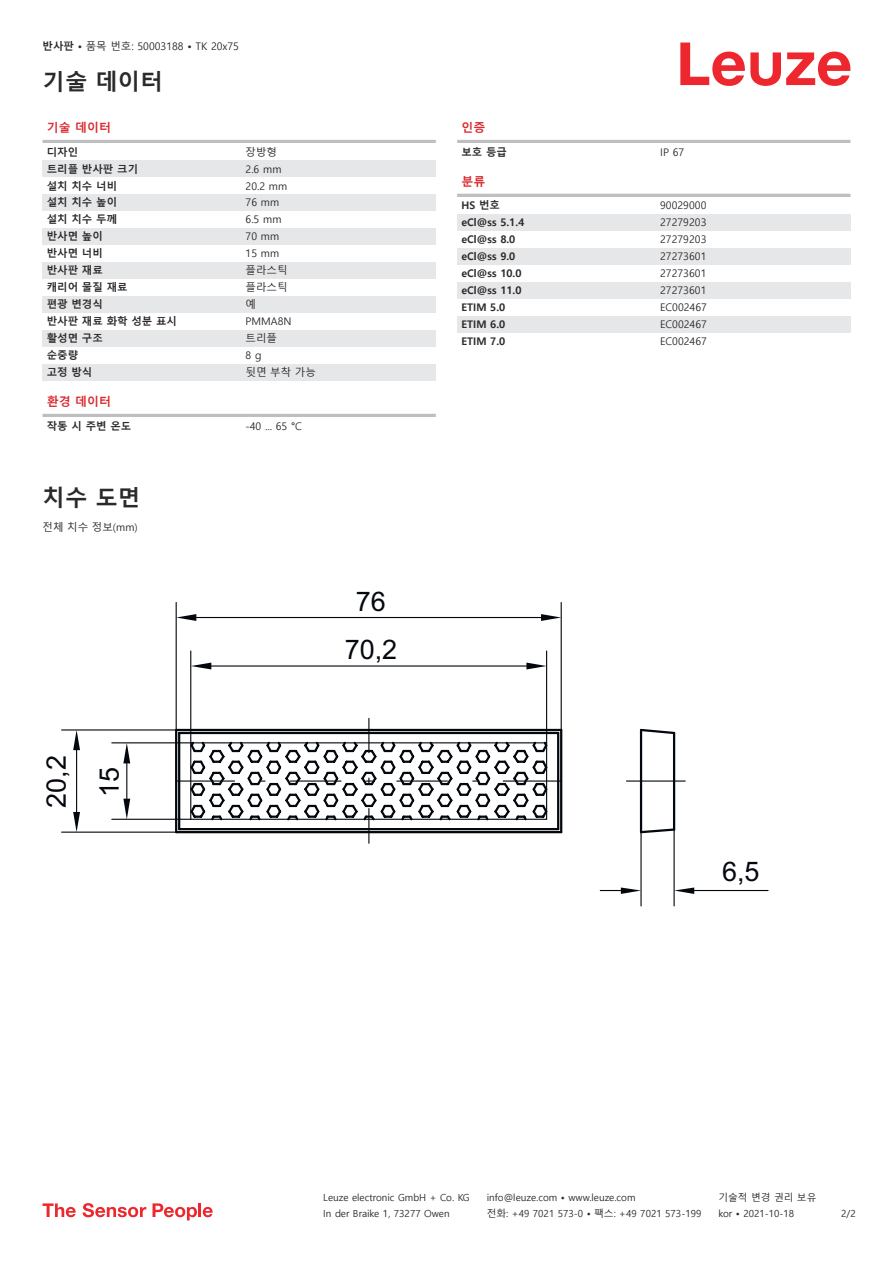
<style>
.page{position:relative;width:893px;height:1263px;background:#fff}
.page>*{position:absolute;margin:0;border:0;box-sizing:border-box;transform-origin:0 0}
.t1{font:27px/48.4px "Arial";color:#04080f;text-align:center}
.t2{font:700 22.5px "Malgun Gothic";color:#2b292a}
.t3{font:700 12px "Malgun Gothic";color:#db2a30}
.t4{font:10.5px "Malgun Gothic";color:#2b292a}
.t5{font:700 10.5px "Malgun Gothic";color:#2b292a}
.t6{font:9.75px "Malgun Gothic";color:#2b292a}
.s1{font-weight:700}
</style>
<div class="page">
<svg style="left:680px;top:43px;width:170px;height:43px"></svg>
<hr style="left:43px;top:140px;width:393px;height:3px;background:#bdbfc1">
<div style="left:43px;top:160px;width:199px;height:17px;background:#e6e7e9"></div>
<div style="left:242px;top:160px;width:194px;height:17px;background:#e6e7e9"></div>
<div style="left:43px;top:194px;width:199px;height:17px;background:#e6e7e9"></div>
<div style="left:242px;top:194px;width:194px;height:17px;background:#e6e7e9"></div>
<div style="left:43px;top:228px;width:199px;height:17px;background:#e6e7e9"></div>
<div style="left:242px;top:228px;width:194px;height:17px;background:#e6e7e9"></div>
<div style="left:43px;top:262px;width:199px;height:17px;background:#e6e7e9"></div>
<div style="left:242px;top:262px;width:194px;height:17px;background:#e6e7e9"></div>
<div style="left:43px;top:296px;width:199px;height:17px;background:#e6e7e9"></div>
<div style="left:242px;top:296px;width:194px;height:17px;background:#e6e7e9"></div>
<div style="left:43px;top:330px;width:199px;height:17px;background:#e6e7e9"></div>
<div style="left:242px;top:330px;width:194px;height:17px;background:#e6e7e9"></div>
<div style="left:43px;top:364px;width:199px;height:16px;background:#e6e7e9"></div>
<div style="left:242px;top:364px;width:194px;height:16px;background:#e6e7e9"></div>
<hr style="left:43px;top:414px;width:393px;height:3px;background:#bdbfc1">
<hr style="left:457px;top:140px;width:393px;height:3px;background:#bdbfc1">
<hr style="left:457px;top:194px;width:393px;height:3px;background:#bdbfc1">
<div style="left:457px;top:214px;width:200px;height:17px;background:#e6e7e9"></div>
<div style="left:657px;top:214px;width:193px;height:17px;background:#e6e7e9"></div>
<div style="left:457px;top:248px;width:200px;height:17px;background:#e6e7e9"></div>
<div style="left:657px;top:248px;width:193px;height:17px;background:#e6e7e9"></div>
<div style="left:457px;top:282px;width:200px;height:17px;background:#e6e7e9"></div>
<div style="left:657px;top:282px;width:193px;height:17px;background:#e6e7e9"></div>
<div style="left:457px;top:316px;width:200px;height:17px;background:#e6e7e9"></div>
<div style="left:657px;top:316px;width:193px;height:17px;background:#e6e7e9"></div>
<svg style="left:43px;top:1203px;width:33px;height:14px"></svg>
<svg style="left:83px;top:1203px;width:63px;height:14px"></svg>
<svg style="left:153px;top:1203px;width:44px;height:17px"></svg>
<hr style="left:198px;top:1203px;width:3px;height:14px;background:#ed272d">
<svg style="left:203px;top:1207px;width:10px;height:10px"></svg>
<hr style="left:211px;top:665px;width:315px;height:1px;background:#03080e">
<hr style="left:546px;top:651px;width:1px;height:92px;background:#03080e">
<hr style="left:190px;top:651px;width:1px;height:92px;background:#03080e">
<svg style="left:191px;top:663px;width:20px;height:6px"></svg>
<svg style="left:526px;top:663px;width:21px;height:6px"></svg>
<hr style="left:176px;top:602px;width:1px;height:128px;background:#03080e">
<hr style="left:561px;top:602px;width:1px;height:128px;background:#03080e">
<hr style="left:196px;top:617px;width:345px;height:1px;background:#03080e">
<svg style="left:176px;top:614px;width:20px;height:7px"></svg>
<svg style="left:541px;top:614px;width:20px;height:7px"></svg>
<hr style="left:503px;top:780px;width:58px;height:2px;background:#03080e">
<hr style="left:176px;top:780px;width:59px;height:2px;background:#03080e">
<hr style="left:176px;top:831px;width:385px;height:2px;background:#03080e">
<hr style="left:176px;top:729px;width:385px;height:2px;background:#03080e">
<hr style="left:179px;top:732px;width:379px;height:2px;background:#03080e">
<hr style="left:179px;top:828px;width:379px;height:2px;background:#03080e">
<hr style="left:76px;top:750px;width:1px;height:62px;background:#03080e">
<hr style="left:62px;top:729px;width:114px;height:1px;background:#03080e">
<hr style="left:62px;top:831px;width:114px;height:2px;background:#03080e">
<svg style="left:73px;top:812px;width:7px;height:20px"></svg>
<svg style="left:73px;top:730px;width:7px;height:20px"></svg>
<hr style="left:112px;top:742px;width:81px;height:1px;background:#03080e">
<hr style="left:112px;top:819px;width:79px;height:1px;background:#03080e">
<hr style="left:126px;top:763px;width:1px;height:36px;background:#03080e">
<svg style="left:123px;top:743px;width:7px;height:20px"></svg>
<svg style="left:123px;top:799px;width:7px;height:20px"></svg>
<hr style="left:175px;top:730px;width:2px;height:102px;background:#03080e">
<hr style="left:178px;top:733px;width:2px;height:96px;background:#03080e">
<hr style="left:694px;top:890px;width:74px;height:1px;background:#03080e">
<hr style="left:673px;top:829px;width:2px;height:77px;background:#03080e">
<hr style="left:640px;top:832px;width:2px;height:74px;background:#03080e">
<svg style="left:600px;top:887px;width:41px;height:7px"></svg>
<svg style="left:674px;top:887px;width:20px;height:7px"></svg>
<hr style="left:626px;top:780px;width:59px;height:2px;background:#03080e">
<svg style="left:639px;top:728px;width:37px;height:106px"></svg>
<hr style="left:368px;top:808px;width:1px;height:35px;background:#03080e">
<svg style="left:189px;top:740px;width:360px;height:82px"></svg>
<hr style="left:368px;top:718px;width:1px;height:35px;background:#03080e">
<hr style="left:673px;top:733px;width:2px;height:96px;background:#03080e">
<hr style="left:560px;top:730px;width:2px;height:102px;background:#03080e">
<hr style="left:640px;top:730px;width:2px;height:102px;background:#03080e">
<hr style="left:557px;top:733px;width:2px;height:96px;background:#03080e">
<p class="t4" style="left:43px;top:41px;width:198px"><span class="s1">반사판 •</span> 품목 번호: 50003188 <span class="s1">•</span> TK 20x75</p>
<h2 class="t2" style="left:43px;top:69px;width:122px">기술 데이터</h2>
<p class="t3" style="left:47px;top:121px;width:66px">기술 데이터</p>
<p class="t5" style="left:47px;top:146px;width:33px">디자인</p>
<p class="t4" style="left:246px;top:146px;width:33px">장방형</p>
<p class="t5" style="left:47px;top:163px;width:93px">트리플 반사판 크기</p>
<p class="t4" style="left:246px;top:163px;width:38px">2.6 mm</p>
<p class="t5" style="left:47px;top:179px;width:72px">설치 치수 너비</p>
<p class="t4" style="left:246px;top:180px;width:43px">20.2 mm</p>
<p class="t5" style="left:47px;top:196px;width:72px">설치 치수 높이</p>
<p class="t4" style="left:246px;top:197px;width:35px">76 mm</p>
<p class="t5" style="left:47px;top:213px;width:72px">설치 치수 두께</p>
<p class="t4" style="left:246px;top:214px;width:38px">6.5 mm</p>
<p class="t5" style="left:47px;top:230px;width:58px">반사면 높이</p>
<p class="t4" style="left:246px;top:231px;width:35px">70 mm</p>
<p class="t5" style="left:47px;top:247px;width:58px">반사면 너비</p>
<p class="t4" style="left:246px;top:247px;width:35px">15 mm</p>
<p class="t5" style="left:47px;top:264px;width:58px">반사판 재료</p>
<p class="t4" style="left:246px;top:264px;width:43px">플라스틱</p>
<p class="t5" style="left:47px;top:281px;width:82px">캐리어 물질 재료</p>
<p class="t4" style="left:246px;top:281px;width:43px">플라스틱</p>
<p class="t5" style="left:47px;top:298px;width:58px">편광 변경식</p>
<p class="t4" style="left:246px;top:298px;width:12px">예</p>
<p class="t5" style="left:47px;top:315px;width:132px">반사판 재료 화학 성분 표시</p>
<p class="t4" style="left:246px;top:315px;width:47px">PMMA8N</p>
<p class="t5" style="left:47px;top:332px;width:58px">활성면 구조</p>
<p class="t4" style="left:246px;top:332px;width:33px">트리플</p>
<p class="t5" style="left:47px;top:349px;width:33px">순중량</p>
<p class="t4" style="left:246px;top:349px;width:17px">8 g</p>
<p class="t5" style="left:47px;top:366px;width:47px">고정 방식</p>
<p class="t4" style="left:246px;top:366px;width:72px">뒷면 부착 가능</p>
<p class="t3" style="left:47px;top:395px;width:66px">환경 데이터</p>
<p class="t5" style="left:47px;top:420px;width:86px">작동 시 주변 온도</p>
<p class="t4" style="left:246px;top:420px;width:58px">-40 ... 65 °C</p>
<h2 class="t2" style="left:43px;top:484px;width:99px">치수 도면</h2>
<p class="t4" style="left:43px;top:521px;width:97px">전체 치수 정보(mm)</p>
<h1 class="t1" style="left:345px;top:578px;width:54px">76<br>70,2</h1>
<h1 class="t1" style="left:31px;top:808px;width:54px;line-height:53.2px;rotate:-90deg">20,2<br>15</h1>
<p class="t3" style="left:461px;top:121px;width:25px">인증</p>
<p class="t5" style="left:461px;top:146px;width:47px">보호 등급</p>
<p class="t4" style="left:660px;top:146px;width:26px">IP 67</p>
<p class="t3" style="left:461px;top:175px;width:25px">분류</p>
<p class="t5" style="left:461px;top:199px;width:40px">HS 번호</p>
<p class="t4" style="left:660px;top:200px;width:48px">90029000</p>
<p class="t5" style="left:461px;top:216px;width:64px">eCl@ss 5.1.4</p>
<p class="t4" style="left:660px;top:217px;width:48px">27279203</p>
<p class="t5" style="left:461px;top:233px;width:55px">eCl@ss 8.0</p>
<p class="t4" style="left:660px;top:234px;width:48px">27279203</p>
<p class="t5" style="left:461px;top:250px;width:55px">eCl@ss 9.0</p>
<p class="t4" style="left:660px;top:250px;width:48px">27273601</p>
<p class="t5" style="left:461px;top:267px;width:62px">eCl@ss 10.0</p>
<p class="t4" style="left:660px;top:267px;width:48px">27273601</p>
<p class="t5" style="left:461px;top:284px;width:62px">eCl@ss 11.0</p>
<p class="t4" style="left:660px;top:284px;width:48px">27273601</p>
<p class="t5" style="left:461px;top:301px;width:45px">ETIM 5.0</p>
<p class="t4" style="left:660px;top:301px;width:48px">EC002467</p>
<p class="t5" style="left:461px;top:318px;width:45px">ETIM 6.0</p>
<p class="t4" style="left:660px;top:318px;width:48px">EC002467</p>
<p class="t5" style="left:461px;top:335px;width:45px">ETIM 7.0</p>
<p class="t4" style="left:660px;top:335px;width:48px">EC002467</p>
<h1 class="t1" style="left:722px;top:849px;width:39px">6,5</h1>
<p class="t6" style="left:323px;top:1192px;width:148px">Leuze electronic GmbH + Co. KG</p>
<p class="t6" style="left:487px;top:1192px;width:150px">info@leuze.com • www.leuze.com</p>
<p class="t6" style="left:718px;top:1192px;width:100px">기술적 변경 권리 보유</p>
<p class="t6" style="left:323px;top:1208px;width:128px">In der Braike 1, 73277 Owen</p>
<p class="t6" style="left:487px;top:1208px;width:216px">전화: +49 7021 573-0 • 팩스: +49 7021 573-199</p>
<p class="t6" style="left:718px;top:1208px;width:77px">kor • 2021-10-18</p>
<p class="t6" style="left:841px;top:1208px;width:16px">2 /2</p>
</div>
